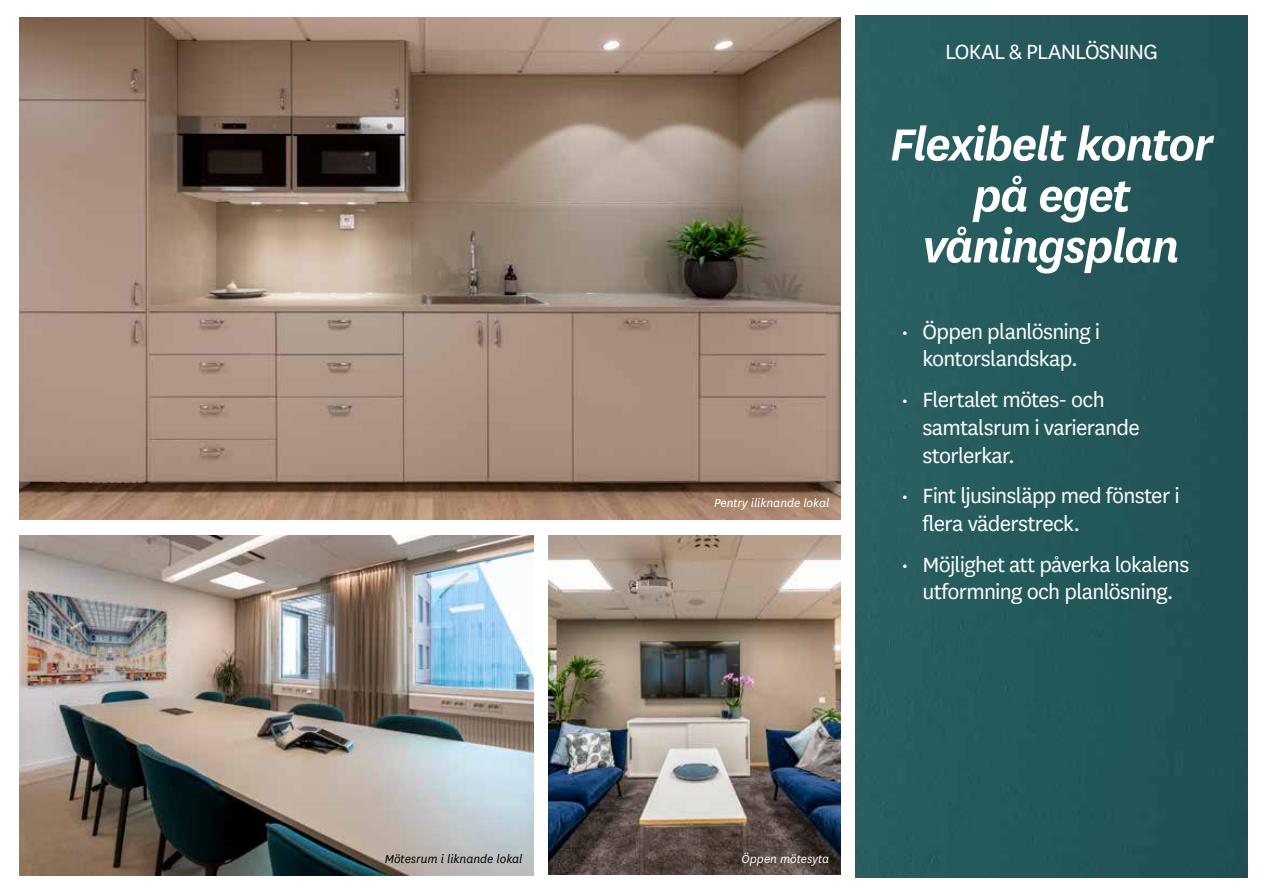
<style>
.page{position:relative;width:1263px;height:893px;background:#fff}
.page>*{position:absolute;margin:0;border:0;box-sizing:border-box;transform-origin:0 0}
.t1{font:italic 600 52.5px/51px "Skandia Sans";letter-spacing:-.035em;color:#fff;text-align:center}
.t2{font:24px/27.8px "Skandia Sans";letter-spacing:-.03em;color:#fff;text-align:center}
.t3{font:italic 13.5px "Skandia Sans";color:#fff}
.t4{font:italic 13.5px "Skandia Sans";color:#000}
</style>
<div class="page">
<img style="left:19px;top:536px;width:514px;height:340px">
<img style="left:19px;top:17px;width:821px;height:503px">
<img style="left:855px;top:16px;width:392px;height:861px">
<img style="left:549px;top:536px;width:291px;height:338px">
<p class="t3" style="left:714px;top:494px;width:117px">Pentry iliknande lokal</p>
<p class="t2" style="left:945px;top:37px;width:214px">LOKAL &amp; PLANLÖSNING</p>
<h1 class="t1" style="left:890px;top:116px;width:325px">Flexibelt kontor på eget våningsplan</h1>
<p class="t2" style="left:901px;top:316px;width:201px">• Öppen planlösning i kontorslandskap.</p>
<p class="t2" style="left:922px;top:385px;width:219px;text-align:left;text-indent:-21px">• Flertalet mötes- och samtalsrum i varierande storlerkar.</p>
<p class="t2" style="left:922px;top:481px;width:259px;text-align:left;text-indent:-21px">• Fint ljusinsläpp med fönster i flera väderstreck.</p>
<p class="t2" style="left:901px;top:549px;width:289px">• Möjlighet att påverka lokalens utformning och planlösning.</p>
<p class="t4" style="left:385px;top:850px;width:139px">Mötesrum i liknande lokal</p>
<p class="t3" style="left:741px;top:850px;width:89px">Öppen mötesyta</p>
</div>
